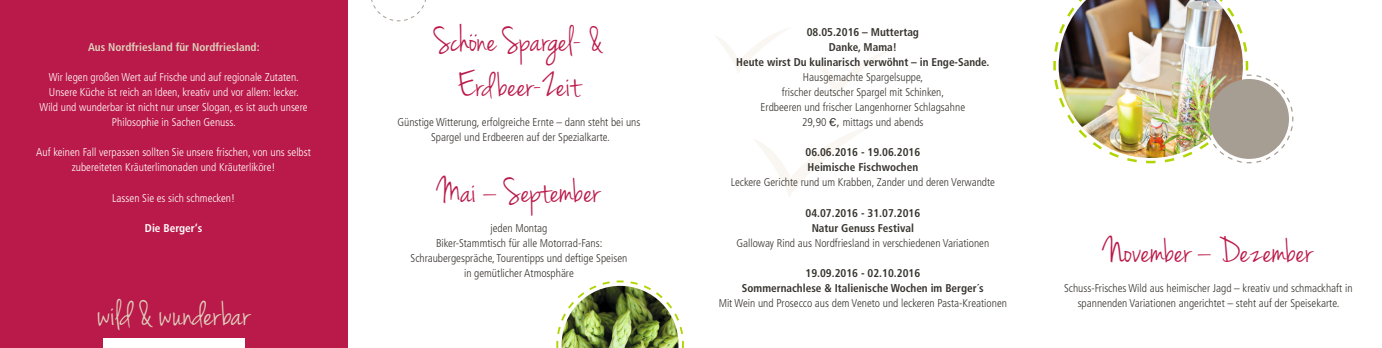
<style>
.page{position:relative;width:1382px;height:348px;background:#fff}
.page>*{position:absolute;margin:0;border:0;box-sizing:border-box;transform-origin:0 0}
.t1{font:37.5px/45.2px "Jenna Sue";color:#ba1a49;text-align:center}
.t2{font:37.5px "Jenna Sue";color:#ddd2bf}
.t3{font:300 condensed 11.25px/15.1px "Frutiger";color:#38352f;text-align:center}
.t4{font:300 condensed 11.25px/15.1px "Frutiger";color:#fff;text-align:center}
.t5{font:700 condensed 11.25px/15.1px "Frutiger";color:#38352f;text-align:center}
.t6{font:700 condensed 11.25px "Frutiger";color:#ddd2bf}
.t7{font:700 condensed 11.25px "Frutiger";color:#fff}
.s1{font-family:"Univers";font-weight:500;font-stretch:normal}
</style>
<div class="page">
<svg style="left:755px;top:128px;width:112px;height:68px"></svg>
<svg style="left:814px;top:52px;width:72px;height:44px"></svg>
<svg style="left:716px;top:28px;width:73px;height:45px"></svg>
<img style="left:556px;top:280px;width:128px;height:67px">
<svg style="left:1053px;top:42px;width:196px;height:122px"></svg>
<img style="left:1059px;top:0;width:184px;height:158px">
<svg style="left:371px;top:0;width:55px;height:22px"></svg>
<img style="left:1162px;top:72px;width:132px;height:92px">
<div style="left:1209px;top:79px;width:80px;height:80px;background:#a79e93;border-radius:50%"></div>
<div style="left:0;top:0;width:347px;height:347px;background:#ba1a49"></div>
<div style="left:103px;top:338px;width:142px;height:9px;background:#fff"></div>
<p class="t6" style="left:88px;top:40px;width:173px">Aus Nordfriesland für Nordfriesland:</p>
<p class="t4" style="left:40px;top:69px;width:270px">Wir legen großen Wert auf Frische und auf regionale Zutaten.<br>Unsere Küche ist reich an Ideen, kreativ und vor allem: lecker.<br>Wild und wunderbar ist nicht nur unser Slogan, es ist auch unsere Philosophie in Sachen Genuss.</p>
<p class="t4" style="left:36px;top:145px;width:276px">Auf keinen Fall verpassen sollten Sie unsere frischen, von uns selbst zubereiteten Kräuterlimonaden und Kräuterliköre!</p>
<p class="t4" style="left:112px;top:190px;width:124px">Lassen Sie es sich schmecken!</p>
<p class="t7" style="left:145px;top:221px;width:59px">Die Berger‘s</p>
<h1 class="t2" style="left:98px;top:292px;width:154px">wild &amp; wunderbar</h1>
<h1 class="t1" style="left:434px;top:19px;width:172px">Schone Spargel- &amp;<br>Erd beer-Zeit</h1>
<p class="t3" style="left:397px;top:114px;width:244px">Günstige Witterung, erfolgreiche Ernte – dann steht bei uns<br>Spargel und Erdbeeren auf der Spezialkarte.</p>
<h1 class="t1" style="left:438px;top:169px;width:164px">Mai – September</h1>
<p class="t3" style="left:411px;top:220px;width:218px">jeden Montag<br>Biker-Stammtisch für alle Motorrad-Fans:<br>Schraubergespräche, Tourentipps und deftige Speisen in gemütlicher Atmosphäre</p>
<p class="t5" style="left:736px;top:24px;width:255px">08.05.2016 – Muttertag<br>Danke, Mama!<br>Heute wirst Du kulinarisch verwöhnt – in Enge-Sande.</p>
<p class="t3" style="left:761px;top:69px;width:206px">Hausgemachte Spargelsuppe,<br>frischer deutscher Spargel mit Schinken, Erdbeeren und frischer Langenhorner Schlagsahne 29,90 <span class="s1">€,</span> mittags und abends</p>
<p class="t5" style="left:805px;top:144px;width:116px;text-align:left">06.06.2016 - 19.06.2016<br>Heimische Fischwochen</p>
<p class="t3" style="left:731px;top:175px;width:266px">Leckere Gerichte rund um Krabben, Zander und deren Verwandte</p>
<p class="t5" style="left:805px;top:205px;width:116px">04.07.2016 - 31.07.2016<br>Natur Genuss Festival</p>
<p class="t3" style="left:736px;top:235px;width:254px">Galloway Rind aus Nordfriesland in verschiedenen Variationen</p>
<p class="t5" style="left:742px;top:265px;width:243px">19.09.2016 - 02.10.2016<br>Sommernachlese &amp; Italienische Wochen im Berger´s</p>
<p class="t3" style="left:719px;top:295px;width:290px">Mit Wein und Prosecco aus dem Veneto und leckeren Pasta-Kreationen</p>
<h1 class="t1" style="left:1104px;top:230px;width:210px">November – Dezember</h1>
<p class="t3" style="left:1064px;top:280px;width:290px">Schuss-Frisches Wild aus heimischer Jagd – kreativ und schmackhaft in spannenden Variationen angerichtet – steht auf der Speisekarte.</p>
</div>
